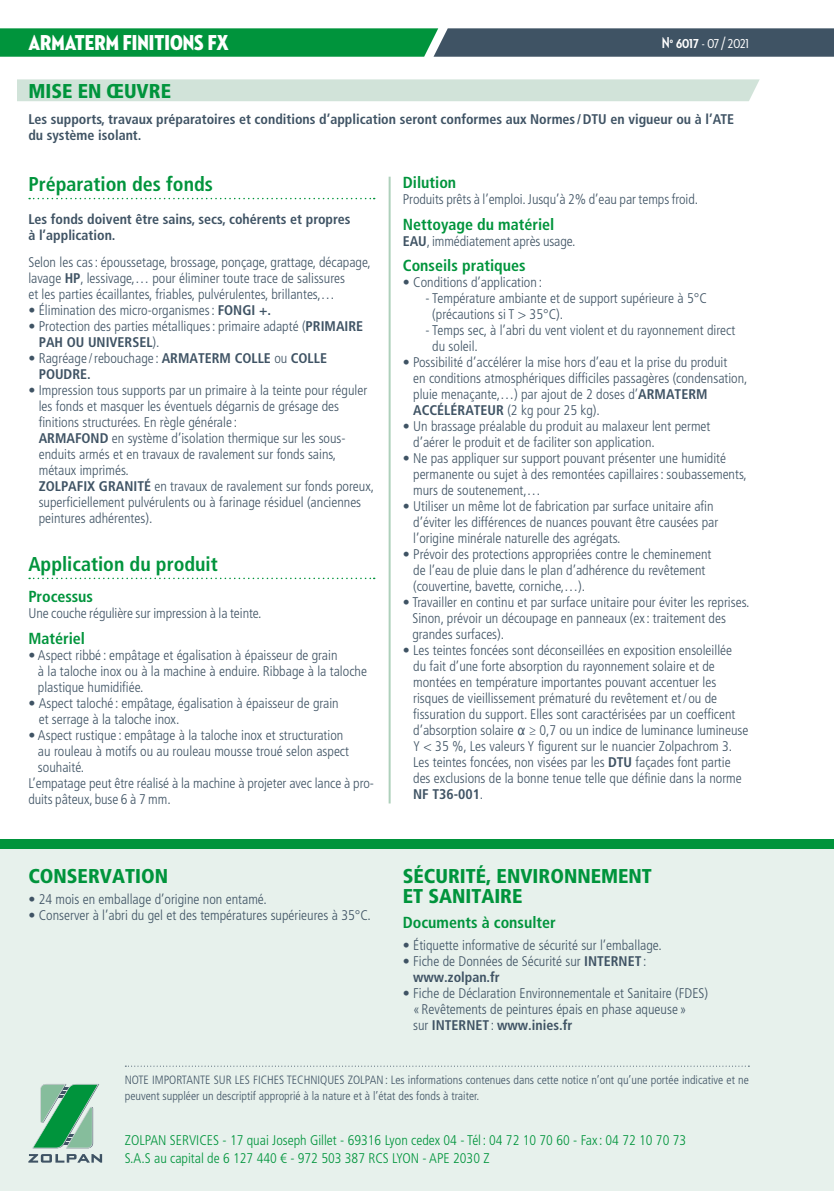
<style>
.page{position:relative;width:834px;height:1191px;background:#fff}
.page>*{position:absolute;margin:0;border:0;box-sizing:border-box;transform-origin:0 0}
.t1{font:22px "Neutraface 2 Condensed Titling";color:#fff}
.t2{font:900 condensed 20px/20px "Frutiger LT Std";color:#00943c}
.t3{font:700 condensed 20px "Frutiger LT Std";color:#00943c}
.t4{font:700 condensed 16px "Frutiger LT Std";color:#00943c}
.t5{font:500 16px "Neutraface 2 Condensed";letter-spacing:-.005em;color:#fff}
.t6{font:300 condensed 14px/16px "Frutiger LT Std";color:#3f5364}
.t7{font:700 condensed 14px/16px "Frutiger LT Std";color:#3f5364}
.t8{font:300 condensed 14px/18px "Frutiger LT Std";color:#00943c}
.t9{font:300 condensed 12px/16px "Frutiger LT Std";color:#3f5364}
.s1{font-weight:700}
.s2{font-weight:300}
.s3{font-family:"Andale Mono";font-weight:400;font-stretch:normal}
</style>
<div class="page">
<svg style="left:0;top:28px;width:833px;height:29px;background:#257954"></svg>
<div style="left:0;top:848px;width:833px;height:343px;background:#e7f1ec"></div>
<div style="left:0;top:839px;width:833px;height:10px;background:#00943c"></div>
<div style="left:17px;top:79px;width:742px;height:22px;background:#d1e3d9"></div>
<svg style="left:29px;top:198px;width:345px;height:1px"></svg>
<svg style="left:29px;top:577px;width:345px;height:2px"></svg>
<hr style="left:388px;top:177px;width:2px;height:626px;background:#aed0bb">
<svg style="left:125px;top:1065px;width:624px;height:1px"></svg>
<svg style="left:32px;top:1084px;width:67px;height:64px"></svg>
<svg style="left:28px;top:1154px;width:74px;height:8px"></svg>
<h1 class="t1" style="left:28px;top:30px;width:202px">ARMATERM FINITIONS FX</h1>
<p class="t5" style="left:662px;top:34px;width:88px"><span class="s1">N</span><sup>o</sup> <span class="s1">6017</span> - 07/2021</p>
<h2 class="t2" style="left:28px;top:81px;width:144px">MISE EN ŒUVRE</h2>
<p class="t7" style="left:28px;top:111px;width:707px">Les supports, travaux préparatoires et conditions d’application seront conformes aux Normes /DTU en vigueur ou à l’ATE du système isolant.</p>
<h2 class="t3" style="left:28px;top:172px;width:186px">Préparation des fonds</h2>
<p class="t7" style="left:28px;top:211px;width:324px">Les fonds doivent être sains, secs, cohérents et propres à l’application.</p>
<p class="t6" style="left:28px;top:254px;width:344px">Selon les cas: époussetage, brossage, ponçage, grattage, décapage, lavage <span class="s1">HP</span>, lessivage,… pour éliminer toute trace de salissures<br>et les parties écaillantes, friables, pulvérulentes, brillantes,…</p>
<p class="t6" style="left:28px;top:302px;width:244px">• Élimination des micro-organismes: <span class="s1">FONGI +.</span></p>
<p class="t6" style="left:39px;top:318px;width:326px;text-indent:-10px">• Protection des parties métalliques: primaire adapté (<span class="s1">PRIMAIRE<br>PAH OU UNIVERSEL</span>).</p>
<p class="t7" style="left:39px;top:350px;width:290px;text-indent:-10px"><span class="s2">• Ragréage /rebouchage :</span> ARMATERM COLLE <span class="s2">ou</span> COLLE<br>POUDRE.</p>
<p class="t6" style="left:39px;top:382px;width:337px;text-indent:-10px">• Impression tous supports par un primaire à la teinte pour réguler les fonds et masquer les éventuels dégarnis de grésage des finitions structurées. En règle générale :<br><span class="s1">ARMAFOND</span> en système d’isolation thermique sur les sous&shy;enduits armés et en travaux de ravalement sur fonds sains, métaux imprimés.<br><span class="s1">ZOLPAFIX GRANITÉ</span> en travaux de ravalement sur fonds poreux, superficiellement pulvérulents ou à farinage résiduel (anciennes peintures adhérentes).</p>
<h2 class="t3" style="left:28px;top:552px;width:191px">Application du produit</h2>
<p class="t4" style="left:28px;top:587px;width:66px">Processus</p>
<p class="t6" style="left:28px;top:605px;width:235px">Une couche régulière sur impression à la teinte.</p>
<p class="t4" style="left:28px;top:628px;width:58px">Matériel</p>
<p class="t6" style="left:38px;top:647px;width:330px;text-indent:-10px">• Aspect ribbé : empâtage et égalisation à épaisseur de grain<br>à la taloche inox ou à la machine à enduire. Ribbage à la taloche plastique humidifiée.</p>
<p class="t6" style="left:39px;top:695px;width:301px;text-indent:-10px">• Aspect taloché : empâtage, égalisation à épaisseur de grain et serrage à la taloche inox.</p>
<p class="t6" style="left:28px;top:727px;width:316px">• Aspect rustique : empâtage à la taloche inox et structuration</p>
<p class="t6" style="left:38px;top:743px;width:312px">au rouleau à motifs ou au rouleau mousse troué selon aspect</p>
<p class="t6" style="left:38px;top:759px;width:48px">souhaité.</p>
<p class="t6" style="left:28px;top:775px;width:347px">L’empatage peut être réalisé à la machine à projeter avec lance à pro-</p>
<p class="t6" style="left:28px;top:791px;width:144px">duits pâteux, buse 6 à 7 mm.</p>
<p class="t4" style="left:403px;top:173px;width:55px">Dilution</p>
<p class="t6" style="left:403px;top:191px;width:297px">Produits prêts à l’emploi. Jusqu’à 2% d’eau par temps froid.</p>
<p class="t4" style="left:403px;top:214px;width:153px">Nettoyage du matériel</p>
<p class="t6" style="left:403px;top:233px;width:174px"><span class="s1">EAU</span>, immédiatement après usage.</p>
<p class="t4" style="left:403px;top:256px;width:124px">Conseils pratiques</p>
<p class="t6" style="left:403px;top:274px;width:141px">• Conditions d’application :</p>
<p class="t6" style="left:432px;top:290px;width:276px;text-indent:-7px">- Température ambiante et de support supérieure à 5°C (précautions si T &gt; 35°C).</p>
<p class="t6" style="left:432px;top:322px;width:304px;text-indent:-7px">- Temps sec, à l’abri du vent violent et du rayonnement direct du soleil.</p>
<p class="t6" style="left:413px;top:354px;width:336px;text-indent:-10px">• Possibilité d’accélérer la mise hors d’eau et la prise du produit<br>en conditions atmosphériques difficiles passagères (condensation, pluie menaçante,…) par ajout de 2 doses d’<span class="s1">ARMATERM ACCÉLÉRATEUR</span> (2 kg pour 25 kg).</p>
<p class="t6" style="left:413px;top:418px;width:299px;text-indent:-10px">• Un brassage préalable du produit au malaxeur lent permet d’aérer le produit et de faciliter son application.</p>
<p class="t6" style="left:413px;top:450px;width:335px;text-indent:-10px">• Ne pas appliquer sur support pouvant présenter une humidité permanente ou sujet à des remontées capillaires: soubassements, murs de soutenement,…</p>
<p class="t6" style="left:413px;top:498px;width:306px;text-indent:-10px">• Utiliser un même lot de fabrication par surface unitaire afin d’éviter les différences de nuances pouvant être causées par l’origine minérale naturelle des agrégats.</p>
<p class="t6" style="left:413px;top:546px;width:299px;text-indent:-10px">• Prévoir des protections appropriées contre le cheminement de l’eau de pluie dans le plan d’adhérence du revêtement (couvertine, bavette, corniche,…).</p>
<p class="t6" style="left:412px;top:594px;width:338px;text-indent:-10px">• Travailler en continu et par surface unitaire pour éviter les reprises.<br>Sinon, prévoir un découpage en panneaux (ex: traitement des grandes surfaces).</p>
<p class="t6" style="left:413px;top:642px;width:337px;text-indent:-10px">• Les teintes foncées sont déconseillées en exposition ensoleillée du fait d’une forte absorption du rayonnement solaire et de montées en température importantes pouvant accentuer les risques de vieillissement prématuré du revêtement et/ ou de fissuration du support. Elles sont caractérisées par un coefficent d’absorption solaire <span class="s3">α</span> ≥ 0,7 ou un indice de luminance lumineuse Y &lt; 35 %, Les valeurs Y figurent sur le nuancier Zolpachrom 3.<br>Les teintes foncées, non visées par les <span class="s1">DTU</span> façades font partie des exclusions de la bonne tenue telle que définie dans la norme <span class="s1">NF T36-001</span>.</p>
<h2 class="t2" style="left:28px;top:865px;width:141px">CONSERVATION</h2>
<p class="t6" style="left:28px;top:891px;width:240px">• 24 mois en emballage d’origine non entamé.</p>
<p class="t6" style="left:28px;top:907px;width:344px">• Conserver à l’abri du gel et des températures supérieures à 35°C.</p>
<h2 class="t2" style="left:403px;top:865px;width:250px">SÉCURITÉ, ENVIRONNEMENT<br>ET SANITAIRE</h2>
<p class="t4" style="left:403px;top:913px;width:154px">Documents à consulter</p>
<p class="t6" style="left:403px;top:937px;width:260px">• Étiquette informative de sécurité sur l’emballage.</p>
<p class="t6" style="left:413px;top:953px;width:235px;text-indent:-10px">• Fiche de Données de Sécurité sur <span class="s1">INTERNET</span> : <span class="s1">www.zolpan.fr</span></p>
<p class="t6" style="left:413px;top:985px;width:296px;text-indent:-10px">• Fiche de Déclaration Environnementale et Sanitaire (FDES) « Revêtements de peintures épais en phase aqueuse »<br>sur <span class="s1">INTERNET</span> : <span class="s1">www.inies.fr</span></p>
<p class="t9" style="left:125px;top:1071px;width:625px">NOTE IMPORTANTE SUR LES FICHES TECHNIQUES ZOLPAN: Les informations contenues dans cette notice n’ont qu’une portée indicative et ne peuvent suppléer un descriptif approprié à la nature et à l’état des fonds à traiter.</p>
<p class="t8" style="left:125px;top:1131px;width:562px">ZOLPAN SERVICES - 17 quai Joseph Gillet - 69316 Lyon cedex 04 - Tél : 04 72 10 70 60 - Fax: 04 72 10 70 73<br>S.A.S au capital de 6 127 440 € - 972 503 387 RCS LYON - APE 2030 Z</p>
</div>
